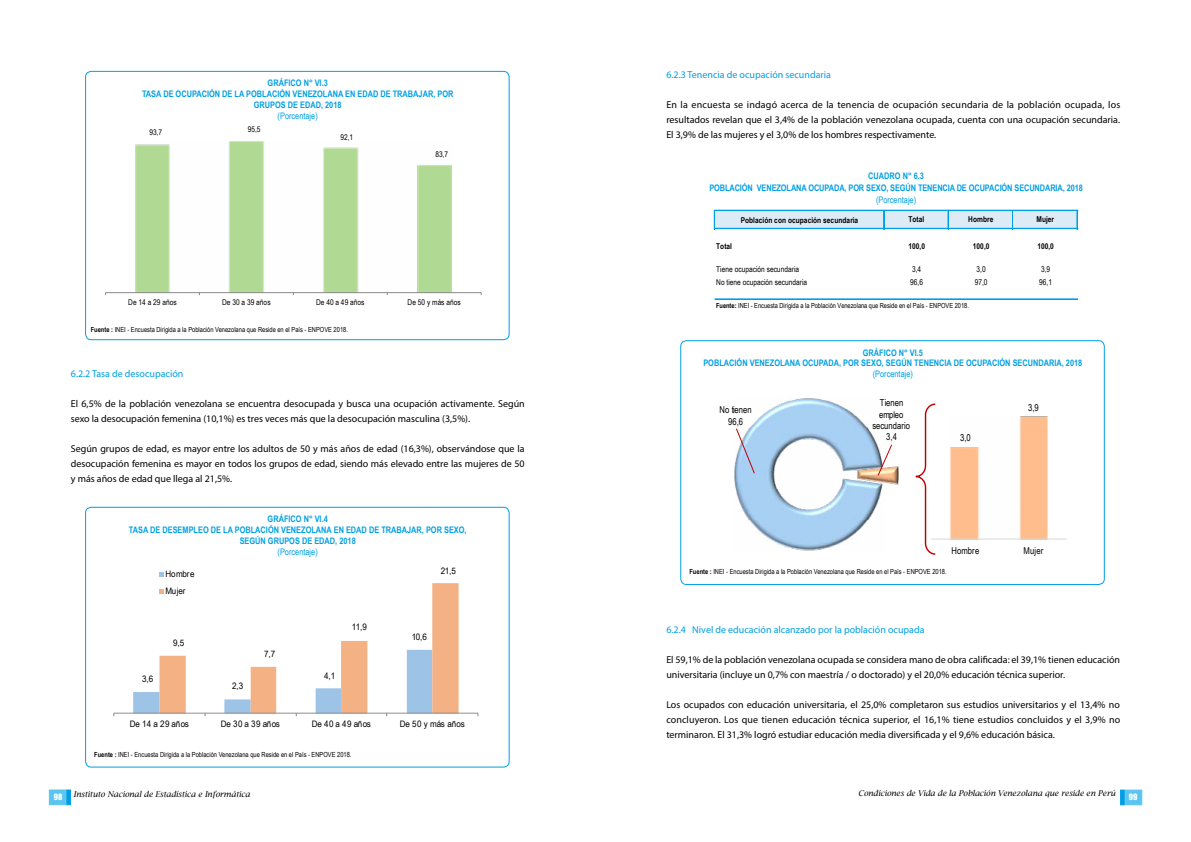
<style>
.page{position:relative;width:1191px;height:842px;background:#fff}
.page>*{position:absolute;margin:0;border:0;box-sizing:border-box;transform-origin:0 0}
.t1{font:10px/15px "Myriad Pro";color:#000;text-align:justify}
.t2{font:10px "Myriad Pro";color:#009fe3}
.t3{font:9.5px/11.2px "Arial Narrow";letter-spacing:.005em;color:#000;text-align:center}
.t4{font:700 9px/10.8px "Arial Narrow";color:#009fe3;text-align:center}
.t5{font:9px "Arial Narrow";color:#009fe3}
.t6{font:8.9px/16.5px "Arial Narrow";letter-spacing:-.01em;color:#000;scale:1.11 1}
.t7{font:8.9px "Arial Narrow";letter-spacing:.02em;color:#000;scale:1.11 1}
.t8{font:italic 8px "Lucida Bright";color:#000}
.t9{font:8px "Arial Narrow";letter-spacing:.005em;color:#000}
.t10{font:700 8px "Arial Narrow";letter-spacing:.005em;color:#000}
.t11{font:8px "Impact";color:#fff}
.t12{font:7.9px "Arial Narrow";letter-spacing:-.005em;color:#000}
.t13{font:7px "Arial Narrow";color:#000}
.s1{font-weight:700}
</style>
<div class="page">
<div style="left:1124px;top:790px;width:18px;height:15px;background:#5bc5f2;border:1px solid #5bc5f2"></div>
<svg style="left:1120px;top:790px;width:4px;height:15px"></svg>
<div style="left:49px;top:789px;width:17px;height:16px;background:#5bc5f2;border:1px solid #5bc5f2"></div>
<svg style="left:66px;top:789px;width:5px;height:16px"></svg>
<div style="left:85px;top:71px;width:424px;height:269px;border:1px solid #009fe3;border-radius:6px"></div>
<img style="left:135px;top:141px;width:316px;height:151px">
<hr style="left:106px;top:292px;width:375px;height:1px;background:#898989">
<div style="left:85px;top:507px;width:424px;height:260px;border:1px solid #009fe3;border-radius:6px"></div>
<hr style="left:114px;top:713px;width:364px;height:1px;background:#898989">
<svg style="left:159px;top:572px;width:5px;height:4px"></svg>
<svg style="left:133px;top:583px;width:325px;height:133px"></svg>
<div style="left:715px;top:211px;width:362px;height:18px;background:#ddebf7"></div>
<svg style="left:714px;top:210px;width:1px;height:19px"></svg>
<svg style="left:883px;top:211px;width:1px;height:17px"></svg>
<svg style="left:947px;top:211px;width:2px;height:17px"></svg>
<svg style="left:1012px;top:211px;width:1px;height:17px"></svg>
<svg style="left:1076px;top:211px;width:2px;height:17px"></svg>
<hr style="left:715px;top:210px;width:363px;height:1px;background:#009fe3">
<hr style="left:715px;top:228px;width:363px;height:1px;background:#009fe3">
<hr style="left:715px;top:299px;width:362px;height:1px;background:#009fe3">
<div style="left:680px;top:340px;width:424px;height:245px;border:1px solid #009fe3;border-radius:6px"></div>
<img style="left:883px;top:466px;width:16px;height:19px">
<img style="left:734px;top:398px;width:149px;height:152px">
<svg style="left:877px;top:444px;width:15px;height:32px"></svg>
<svg style="left:735px;top:428px;width:20px;height:46px"></svg>
<img style="left:949px;top:416px;width:99px;height:123px">
<hr style="left:931px;top:539px;width:136px;height:1px;background:#d9d9d9">
<svg style="left:915px;top:403px;width:21px;height:152px"></svg>
<p class="t4" style="left:142px;top:77px;width:313px">GRÁFICO N° VI.3<br>TASA DE OCUPACIÓN DE LA POBLACIÓN VENEZOLANA EN EDAD DE TRABAJAR, POR<br>GRUPOS DE EDAD, 2018</p>
<p class="t5" style="left:278px;top:109px;width:42px">(Porcentaje)</p>
<p class="t12" style="left:149px;top:126px;width:14px">93,7</p>
<p class="t12" style="left:248px;top:124px;width:14px">95,5</p>
<p class="t12" style="left:340px;top:131px;width:14px">92,1</p>
<p class="t12" style="left:435px;top:148px;width:14px">83,7</p>
<p class="t12" style="left:128px;top:296px;width:50px">De 14 a 29 años</p>
<p class="t12" style="left:222px;top:296px;width:50px">De 30 a 39 años</p>
<p class="t12" style="left:316px;top:296px;width:50px">De 40 a 49 años</p>
<p class="t12" style="left:407px;top:296px;width:55px">De 50 y más años</p>
<p class="t13" style="left:91px;top:324px;width:259px"><span class="s1">Fuente :</span> INEI - Encuesta Dirigida a la Población Venezolana que Reside en el País - ENPOVE 2018.</p>
<p class="t2" style="left:71px;top:367px;width:114px">6.2.2 Tasa de desocupación</p>
<p class="t1" style="left:71px;top:396px;width:455px">El 6,5% de la población venezolana se encuentra desocupada y busca una ocupación activamente. Según sexo la desocupación femenina (10,1%) es tres veces más que la desocupación masculina (3,5%).</p>
<p class="t1" style="left:71px;top:441px;width:455px">Según grupos de edad, es mayor entre los adultos de 50 y más años de edad (16,3%), observándose que la desocupación femenina es mayor en todos los grupos de edad, siendo más elevado entre las mujeres de 50 y más años de edad que llega al 21,5%.</p>
<p class="t4" style="left:129px;top:513px;width:339px">GRÁFICO N° VI.4<br>TASA DE DESEMPLEO DE LA POBLACIÓN VENEZOLANA EN EDAD DE TRABAJAR, POR SEXO,<br>SEGÚN GRUPOS DE EDAD, 2018</p>
<p class="t5" style="left:278px;top:545px;width:42px">(Porcentaje)</p>
<p class="t6" style="left:165px;top:566px;width:28px">Hombre<br>Mujer</p>
<p class="t6" style="left:142px;top:670px;width:11px">3,6</p>
<p class="t6" style="left:173px;top:634px;width:11px">9,5</p>
<p class="t6" style="left:232px;top:677px;width:11px">2,3</p>
<p class="t6" style="left:264px;top:645px;width:11px">7,7</p>
<p class="t6" style="left:324px;top:667px;width:11px">4,1</p>
<p class="t6" style="left:352px;top:618px;width:15px">11,9</p>
<p class="t6" style="left:441px;top:562px;width:15px">21,5</p>
<p class="t6" style="left:412px;top:628px;width:15px">10,6</p>
<p class="t7" style="left:130px;top:717px;width:55px">De 14 a 29 años</p>
<p class="t7" style="left:221px;top:717px;width:55px">De 30 a 39 años</p>
<p class="t7" style="left:312px;top:717px;width:55px">De 40 a 49 años</p>
<p class="t6" style="left:400px;top:715px;width:60px">De 50 y más años</p>
<p class="t13" style="left:94px;top:749px;width:259px"><span class="s1">Fuente :</span> INEI - Encuesta Dirigida a la Población Venezolana que Reside en el País - ENPOVE 2018.</p>
<p class="t2" style="left:666px;top:69px;width:166px">6.2.3 Tenencia de ocupación secundaria</p>
<p class="t1" style="left:666px;top:97px;width:455px">En la encuesta se indagó acerca de la tenencia de ocupación secundaria de la población ocupada, los resultados revelan que el 3,4% de la población venezolana ocupada, cuenta con una ocupación secundaria.<br>El 3,9% de las mujeres y el 3,0% de los hombres respectivamente.</p>
<p class="t4" style="left:709px;top:169px;width:375px;line-height:12px">CUADRO N° 6.3<br>POBLACIÓN VENEZOLANA OCUPADA, POR SEXO, SEGÚN TENENCIA DE OCUPACIÓN SECUNDARIA, 2018</p>
<p class="t5" style="left:876px;top:193px;width:42px">(Porcentaje)</p>
<p class="t10" style="left:740px;top:214px;width:119px">Población con ocupación secundaria</p>
<p class="t10" style="left:716px;top:240px;width:17px">Total</p>
<p class="t10" style="left:908px;top:240px;width:18px">100,0</p>
<p class="t10" style="left:973px;top:240px;width:18px">100,0</p>
<p class="t10" style="left:1037px;top:240px;width:18px">100,0</p>
<p class="t9" style="left:716px;top:264px;width:84px">Tiene ocupación secundaria</p>
<p class="t9" style="left:912px;top:264px;width:11px">3,4</p>
<p class="t9" style="left:976px;top:264px;width:11px">3,0</p>
<p class="t9" style="left:1041px;top:264px;width:11px">3,9</p>
<p class="t9" style="left:716px;top:276px;width:92px">No tiene ocupación secundaria</p>
<p class="t9" style="left:910px;top:276px;width:14px">96,6</p>
<p class="t9" style="left:974px;top:276px;width:14px">97,0</p>
<p class="t9" style="left:1039px;top:276px;width:14px">96,1</p>
<p class="t13" style="left:716px;top:300px;width:254px"><span class="s1">Fuente:</span> INEI - Encuesta Dirigida a la Población Venezolana que Reside en el País - ENPOVE 2018.</p>
<p class="t10" style="left:908px;top:213px;width:17px">Total</p>
<p class="t10" style="left:968px;top:213px;width:27px">Hombre</p>
<p class="t10" style="left:1036px;top:213px;width:19px">Mujer</p>
<p class="t4" style="left:703px;top:347px;width:380px">GRÁFICO N° VI.5<br>POBLACIÓN VENEZOLANA OCUPADA, POR SEXO, SEGÚN TENENCIA DE OCUPACIÓN SECUNDARIA, 2018</p>
<p class="t5" style="left:872px;top:367px;width:42px">(Porcentaje)</p>
<p class="t3" style="left:719px;top:404px;width:34px;line-height:11.7px">No tienen<br>96,6</p>
<p class="t3" style="left:872px;top:397px;width:39px">Tienen empleo secundario<br>3,4</p>
<p class="t3" style="left:960px;top:432px;width:12px">3,0</p>
<p class="t3" style="left:1028px;top:401px;width:12px">3,9</p>
<p class="t3" style="left:951px;top:545px;width:29px">Hombre</p>
<p class="t3" style="left:1023px;top:545px;width:21px">Mujer</p>
<p class="t13" style="left:689px;top:567px;width:259px"><span class="s1">Fuente :</span> INEI - Encuesta Dirigida a la Población Venezolana que Reside en el País - ENPOVE 2018.</p>
<p class="t2" style="left:666px;top:623px;width:260px">6.2.4 Nivel de educación alcanzado por la población ocupada</p>
<p class="t1" style="left:666px;top:652px;width:455px">El 59,1% de la población venezolana ocupada se considera mano de obra calificada: el 39,1% tienen educación universitaria (incluye un 0,7% con maestría / o doctorado) y el 20,0% educación técnica superior.</p>
<p class="t1" style="left:666px;top:697px;width:455px">Los ocupados con educación universitaria, el 25,0% completaron sus estudios universitarios y el 13,4% no concluyeron. Los que tienen educación técnica superior, el 16,1% tiene estudios concluidos y el 3,9% no terminaron. El 31,3% logró estudiar educación media diversificada y el 9,6% educación básica.</p>
<p class="t8" style="left:74px;top:790px;width:178px">Instituto Nacional de Estadística e Informática</p>
<p class="t8" style="left:858px;top:789px;width:259px">Condiciones de Vida de la Población Venezolana que reside en Perú</p>
<p class="t11" style="left:54px;top:791px;width:10px">98</p>
<p class="t11" style="left:1129px;top:791px;width:10px">99</p>
</div>
